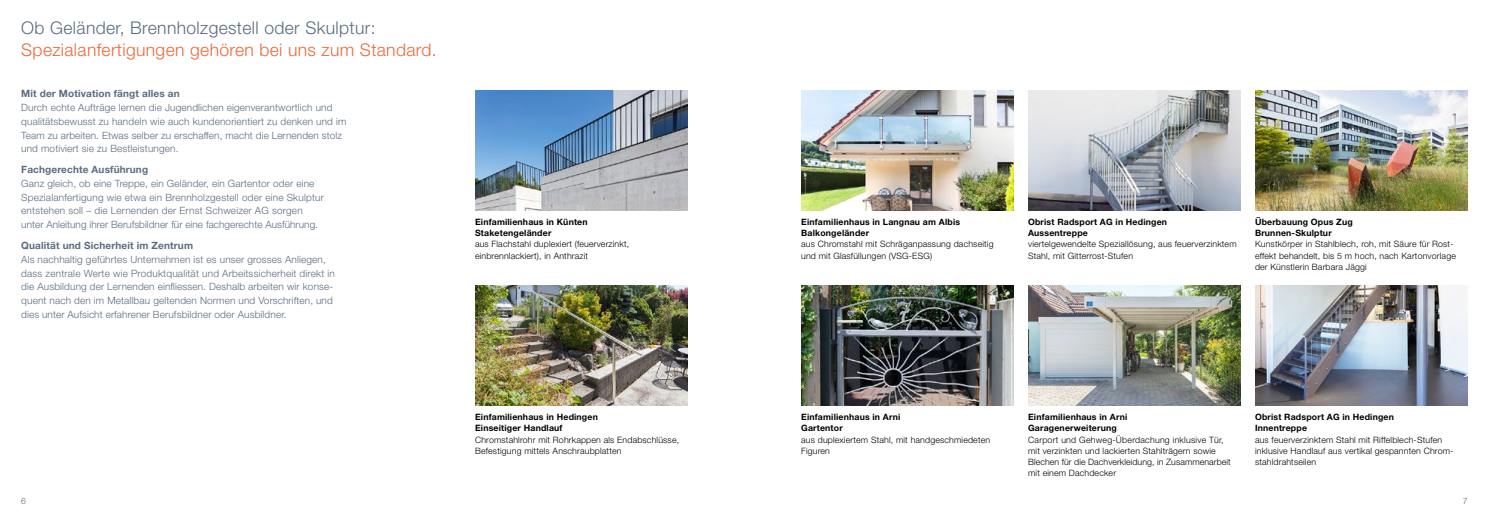
<style>
.page{position:relative;width:1489px;height:525px;background:#fff}
.page>*{position:absolute;margin:0;border:0;box-sizing:border-box;transform-origin:0 0}
.t1{font:300 17.5px "Helvetica Neue LT Std";letter-spacing:.02em;color:#e96a3d}
.t2{font:300 17.5px "Helvetica Neue LT Std";letter-spacing:.02em;color:#5a6c80}
.t3{font:300 10px/13.8px "Helvetica Neue LT Std";letter-spacing:.015em;color:#5a6c80}
.t4{font:700 10px "Helvetica Neue LT Std";letter-spacing:.015em;color:#5a6c80}
.Legende_Light_7_pt_S{font:300 8.75px/11.2px "Helvetica Neue LT Std";letter-spacing:.02em;color:#000}
.Legende_Bold_7_pt_Sc{font:700 8.75px "Helvetica Neue LT Std";letter-spacing:.02em;color:#000}
.t5{font:300 8.75px "Helvetica Neue LT Std";color:#5a6c80}
</style>
<div class="page">
<img style="left:801px;top:90px;width:212px;height:120px">
<img style="left:801px;top:285px;width:212px;height:120px">
<img style="left:1028px;top:90px;width:212px;height:120px">
<img style="left:475px;top:285px;width:212px;height:120px">
<img style="left:1028px;top:285px;width:212px;height:120px">
<img style="left:1255px;top:285px;width:212px;height:120px">
<img style="left:1255px;top:90px;width:212px;height:120px">
<img style="left:475px;top:90px;width:212px;height:120px">
<p class="t2" style="left:21px;top:17px;width:356px">Ob Geländer, Brennholzgestell oder Skulptur:</p>
<p class="t1" style="left:21px;top:39px;width:417px">Spezialanfertigungen gehören bei uns zum Standard.</p>
<p class="t4" style="left:21px;top:87px;width:160px">Mit der Motivation fängt alles an</p>
<p class="t3" style="left:21px;top:100px;width:327px">Durch echte Aufträge lernen die Jugendlichen eigenverantwortlich und qualitätsbewusst zu handeln wie auch kundenorientiert zu denken und im Team zu arbeiten. Etwas selber zu erschaffen, macht die Lernenden stolz und motiviert sie zu Bestleistungen.</p>
<p class="t4" style="left:21px;top:163px;width:128px">Fachgerechte Ausführung</p>
<p class="t3" style="left:21px;top:176px;width:304px">Ganz gleich, ob eine Treppe, ein Geländer, ein Gartentor oder eine Spezialanfertigung wie etwa ein Brennholzgestell oder eine Skulptur entstehen soll – die Lernenden der Ernst Schweizer AG sorgen unter Anleitung ihrer Berufsbildner für eine fachgerechte Ausführung.</p>
<p class="t4" style="left:21px;top:239px;width:173px">Qualität und Sicherheit im Zentrum</p>
<p class="t3" style="left:21px;top:252px;width:315px">Als nachhaltig geführtes Unternehmen ist es unser grosses Anliegen, dass zentrale Werte wie Produktqualität und Arbeitssicherheit direkt in die Ausbildung der Lernenden einfliessen. Deshalb arbeiten wir konse&shy;quent nach den im Metallbau geltenden Normen und Vorschriften, und dies unter Aufsicht erfahrener Berufsbildner oder Ausbildner.</p>
<p class="Legende_Bold_7_pt_Sc" style="left:475px;top:216px;width:114px">Einfamilienhaus in Künten</p>
<p class="Legende_Bold_7_pt_Sc" style="left:475px;top:227px;width:78px">Staketengeländer</p>
<p class="Legende_Light_7_pt_S" style="left:475px;top:238px;width:156px">aus Flachstahl duplexiert (feuerverzinkt, einbrennlackiert), in Anthrazit</p>
<p class="Legende_Bold_7_pt_Sc" style="left:475px;top:411px;width:124px">Einfamilienhaus in Hedingen</p>
<p class="Legende_Bold_7_pt_Sc" style="left:475px;top:422px;width:89px">Einseitiger Handlauf</p>
<p class="Legende_Light_7_pt_S" style="left:475px;top:433px;width:205px">Chromstahlrohr mit Rohrkappen als Endabschlüsse,<br>Befestigung mittels Anschraubplatten</p>
<p class="Legende_Bold_7_pt_Sc" style="left:801px;top:216px;width:160px">Einfamilienhaus in Langnau am Albis</p>
<p class="Legende_Bold_7_pt_Sc" style="left:801px;top:227px;width:69px">Balkongeländer</p>
<p class="Legende_Light_7_pt_S" style="left:801px;top:238px;width:194px">aus Chromstahl mit Schräganpassung dachseitig und mit Glasfüllungen (VSG-ESG)</p>
<p class="Legende_Bold_7_pt_Sc" style="left:1028px;top:216px;width:140px">Obrist Radsport AG in Hedingen</p>
<p class="Legende_Bold_7_pt_Sc" style="left:1028px;top:227px;width:61px">Aussentreppe</p>
<p class="Legende_Light_7_pt_S" style="left:1028px;top:238px;width:210px">viertelgewendelte Speziallösung, aus feuerverzinktem<br>Stahl, mit Gitterrost-Stufen</p>
<p class="Legende_Bold_7_pt_Sc" style="left:1254px;top:216px;width:99px">Überbauung Opus Zug</p>
<p class="Legende_Bold_7_pt_Sc" style="left:1254px;top:227px;width:78px">Brunnen-Skulptur</p>
<p class="Legende_Light_7_pt_S" style="left:1254px;top:238px;width:202px">Kunstkörper in Stahlblech, roh, mit Säure für Rost&shy;effekt behandelt, bis 5 m hoch, nach Kartonvorlage der Künstlerin Barbara Jäggi</p>
<p class="Legende_Bold_7_pt_Sc" style="left:801px;top:411px;width:101px">Einfamilienhaus in Arni</p>
<p class="Legende_Bold_7_pt_Sc" style="left:801px;top:422px;width:43px">Gartentor</p>
<p class="Legende_Light_7_pt_S" style="left:801px;top:433px;width:190px">aus duplexiertem Stahl, mit handgeschmiedeten<br>Figuren</p>
<p class="Legende_Bold_7_pt_Sc" style="left:1028px;top:411px;width:101px">Einfamilienhaus in Arni</p>
<p class="Legende_Bold_7_pt_Sc" style="left:1028px;top:422px;width:90px">Garagenerweiterung</p>
<p class="Legende_Light_7_pt_S" style="left:1028px;top:433px;width:204px">Carport und Gehweg-Überdachung inklusive Tür, mit verzinkten und lackierten Stahlträgern sowie Blechen für die Dachverkleidung, in Zusammenarbeit mit einem Dachdecker</p>
<p class="Legende_Bold_7_pt_Sc" style="left:1254px;top:411px;width:140px">Obrist Radsport AG in Hedingen</p>
<p class="Legende_Bold_7_pt_Sc" style="left:1254px;top:422px;width:53px">Innentreppe</p>
<p class="Legende_Light_7_pt_S" style="left:1254px;top:433px;width:200px">aus feuerverzinktem Stahl mit Riffelblech-Stufen inklusive Handlauf aus vertikal gespannten Chrom&shy;stahldrahtseilen</p>
<p class="t5" style="left:21px;top:495px;width:6px">6</p>
<p class="t5" style="left:1462px;top:495px;width:6px">7</p>
</div>
